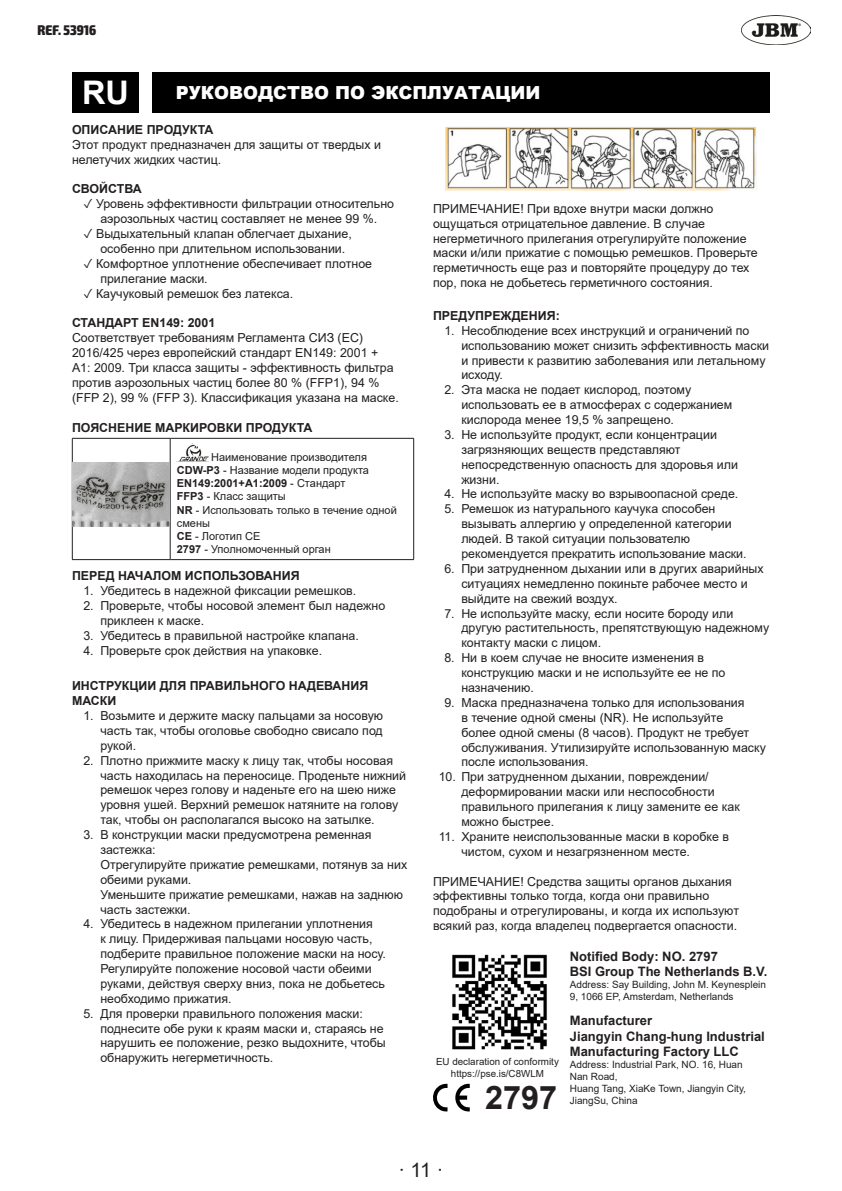
<style>
.page{position:relative;width:842px;height:1191px;background:#fff}
.page>*{position:absolute;margin:0;border:0;box-sizing:border-box;transform-origin:0 0}
.t1{font:700 32.6px "Arial";color:#fff}
.Estilo_de_párrafo_3{font:700 32.4px "Arial";color:#231f20}
.t2{font:20px "Arial";color:#231f20}
.t3{font:900 18px "Arial";color:#fff}
.t4{font:900 condensed 14px "Exo 2";color:#231f20}
.Estilo_de_párrafo_3-2{font:700 13px "Arial";color:#231f20}
.Estilo_de_párrafo_3-3{font:12.4px/14.8px "Arial";color:#231f20}
.Estilo_de_párrafo_3-4{font:700 12.4px/14.8px "Arial";color:#231f20}
.Paràgraf{font:11px/13.2px "Arial";color:#231f20}
.Paràgraf-2{font:700 11px "Arial";color:#231f20}
.Estilo_de_párrafo_3-5{font:10px/12px "Arial";color:#231f20}
.Estilo_de_párrafo_3-6{font:9.8px "Arial";color:#231f20}
.s1{font-weight:700}
.s2{font-weight:400}
</style>
<div class="page">
<img style="left:742px;top:16px;width:69px;height:28px">
<div style="left:72px;top:72px;width:67px;height:41px;background:#000"></div>
<div style="left:153px;top:72px;width:617px;height:41px;background:#000"></div>
<img style="left:445px;top:127px;width:312px;height:64px">
<hr style="left:72px;top:438px;width:98px;height:1px;background:#231f20">
<hr style="left:72px;top:438px;width:1px;height:121px;background:#231f20">
<hr style="left:170px;top:438px;width:244px;height:1px;background:#231f20">
<hr style="left:170px;top:438px;width:1px;height:121px;background:#231f20">
<hr style="left:413px;top:438px;width:1px;height:121px;background:#231f20">
<hr style="left:72px;top:559px;width:98px;height:1px;background:#231f20">
<hr style="left:170px;top:559px;width:244px;height:1px;background:#231f20">
<img style="left:73px;top:462px;width:97px;height:64px">
<img style="left:179px;top:443px;width:29px;height:18px">
<svg style="left:433px;top:1083px;width:37px;height:28px"></svg>
<img style="left:452px;top:954px;width:95px;height:96px">
<p class="t4" style="left:38px;top:21px;width:60px">REF. 53916</p>
<p class="t1" style="left:82px;top:69px;width:48px">RU</p>
<p class="t3" style="left:176px;top:80px;width:366px">РУКОВОДСТВО ПО ЭКСПЛУАТАЦИИ</p>
<p class="Estilo_de_párrafo_3-4" style="left:72px;top:122px;width:143px">ОПИСАНИЕ ПРОДУКТА</p>
<p class="Estilo_de_párrafo_3-3" style="left:72px;top:137px;width:310px">Этот продукт предназначен для защиты от твердых и нелетучих жидких частиц.</p>
<p class="Estilo_de_párrafo_3-4" style="left:72px;top:182px;width:71px">СВОЙСТВА</p>
<p class="Estilo_de_párrafo_3-3" style="left:83px;top:196px;width:312px;text-align:center">✓ Уровень эффективности фильтрации относительно аэрозольных частиц составляет не менее 99 %.</p>
<p class="Estilo_de_párrafo_3-3" style="left:100px;top:226px;width:253px;text-indent:-17px">✓ Выдыхательный клапан облегчает дыхание, особенно при длительном использовании.</p>
<p class="Estilo_de_párrafo_3-3" style="left:100px;top:256px;width:273px;text-indent:-17px">✓ Комфортное уплотнение обеспечивает плотное прилегание маски.</p>
<p class="Estilo_de_párrafo_3-3" style="left:83px;top:286px;width:211px">✓ Каучуковый ремешок без латекса.</p>
<p class="Estilo_de_párrafo_3-4" style="left:72px;top:316px;width:145px">СТАНДАРТ EN149: 2001</p>
<p class="Estilo_de_párrafo_3-3" style="left:72px;top:330px;width:328px">Соответствует требованиям Регламента СИЗ (ЕС)<br>2016/425 через европейский стандарт EN149: 2001 + A1: 2009. Три класса защиты - эффективность фильтра против аэрозольных частиц более 80 % (FFP1), 94 % (FFP 2), 99 % (FFP 3). Классификация указана на маске.</p>
<p class="Estilo_de_párrafo_3-4" style="left:72px;top:420px;width:242px">ПОЯСНЕНИЕ МАРКИРОВКИ ПРОДУКТА</p>
<p class="Estilo_de_párrafo_3-3" style="left:433px;top:201px;width:326px">ПРИМЕЧАНИЕ! При вдохе внутри маски должно ощущаться отрицательное давление. В случае негерметичного прилегания отрегулируйте положение маски и/или прижатие с помощью ремешков. Проверьте герметичность еще раз и повторяйте процедуру до тех пор, пока не добьетесь герметичного состояния.</p>
<p class="Estilo_de_párrafo_3-4" style="left:433px;top:308px;width:128px">ПРЕДУПРЕЖДЕНИЯ:</p>
<p class="Estilo_de_párrafo_3-3" style="left:461px;top:323px;width:309px;text-indent:-17px">1. Несоблюдение всех инструкций и ограничений по использованию может снизить эффективность маски и привести к развитию заболевания или летальному исходу.</p>
<p class="Estilo_de_párrafo_3-3" style="left:461px;top:382px;width:273px;text-indent:-17px">2. Эта маска не подает кислород, поэтому использовать ее в атмосферах с содержанием кислорода менее 19,5 % запрещено.</p>
<p class="Estilo_de_párrafo_3-3" style="left:461px;top:427px;width:278px;text-indent:-17px">3. Не используйте продукт, если концентрации загрязняющих веществ представляют непосредственную опасность для здоровья или жизни.</p>
<p class="Estilo_de_párrafo_3-3" style="left:444px;top:486px;width:296px">4. Не используйте маску во взрывоопасной среде.</p>
<p class="Estilo_de_párrafo_3-3" style="left:461px;top:501px;width:287px;text-indent:-17px">5. Ремешок из натурального каучука способен вызывать аллергию у определенной категории людей. В такой ситуации пользователю рекомендуется прекратить использование маски.</p>
<p class="Estilo_de_párrafo_3-3" style="left:461px;top:561px;width:304px;text-indent:-17px">6. При затрудненном дыхании или в других аварийных ситуациях немедленно покиньте рабочее место и выйдите на свежий воздух.</p>
<p class="Estilo_de_párrafo_3-3" style="left:461px;top:606px;width:310px;text-indent:-17px">7. Не используйте маску, если носите бороду или другую растительность, препятствующую надежному контакту маски с лицом.</p>
<p class="Estilo_de_párrafo_3-3" style="left:461px;top:650px;width:266px;text-indent:-17px">8. Ни в коем случае не вносите изменения в конструкцию маски и не используйте ее не по назначению.</p>
<p class="Estilo_de_párrafo_3-3" style="left:461px;top:695px;width:306px;text-indent:-17px">9. Маска предназначена только для использования<br>в течение одной смены (NR). Не используйте<br>более одной смены (8 часов). Продукт не требует обслуживания. Утилизируйте использованную маску после использования.</p>
<p class="Estilo_de_párrafo_3-3" style="left:461px;top:769px;width:280px;text-indent:-23px">10. При затрудненном дыхании, повреждении/ деформировании маски или неспособности правильного прилегания к лицу замените ее как можно быстрее.</p>
<p class="Estilo_de_párrafo_3-3" style="left:461px;top:829px;width:269px;text-indent:-23px">11. Храните неиспользованные маски в коробке в чистом, сухом и незагрязненном месте.</p>
<p class="Estilo_de_párrafo_3-3" style="left:433px;top:873px;width:307px">ПРИМЕЧАНИЕ! Средства защиты органов дыхания эффективны только тогда, когда они правильно подобраны и отрегулированы, и когда их используют всякий раз, когда владелец подвергается опасности.</p>
<p class="Paràgraf" style="left:211px;top:450px;width:157px">Наименование производителя</p>
<p class="Paràgraf" style="left:177px;top:464px;width:194px"><span class="s1">CDW-P3</span> - Название модели продукта</p>
<p class="Paràgraf-2" style="left:177px;top:476px;width:170px">EN149:2001+A1:2009 <span class="s2">- Стандарт</span></p>
<p class="Paràgraf" style="left:177px;top:490px;width:110px"><span class="s1">FFP3</span> - Класс защиты</p>
<p class="Paràgraf" style="left:177px;top:503px;width:221px"><span class="s1">NR</span> - Использовать только в течение одной смены</p>
<p class="Paràgraf" style="left:177px;top:529px;width:85px"><span class="s1">CE</span> - Логотип CE</p>
<p class="Paràgraf" style="left:177px;top:542px;width:155px"><span class="s1">2797</span> - Уполномоченный орган</p>
<p class="Estilo_de_párrafo_3-4" style="left:72px;top:569px;width:229px">ПЕРЕД НАЧАЛОМ ИСПОЛЬЗОВАНИЯ</p>
<p class="Estilo_de_párrafo_3-3" style="left:83px;top:583px;width:274px">1. Убедитесь в надежной фиксации ремешков.</p>
<p class="Estilo_de_párrafo_3-3" style="left:100px;top:598px;width:286px;text-indent:-17px">2. Проверьте, чтобы носовой элемент был надежно приклеен к маске.</p>
<p class="Estilo_de_párrafo_3-3" style="left:83px;top:628px;width:277px">3. Убедитесь в правильной настройке клапана.</p>
<p class="Estilo_de_párrafo_3-3" style="left:83px;top:643px;width:240px">4. Проверьте срок действия на упаковке.</p>
<p class="Estilo_de_párrafo_3-4" style="left:72px;top:678px;width:298px">ИНСТРУКЦИИ ДЛЯ ПРАВИЛЬНОГО НАДЕВАНИЯ<br>МАСКИ</p>
<p class="Estilo_de_párrafo_3-3" style="left:100px;top:708px;width:284px;text-align:justify;text-indent:-17px">1. Возьмите и держите маску пальцами за носовую часть так, чтобы оголовье свободно свисало под рукой.</p>
<p class="Estilo_de_párrafo_3-3" style="left:100px;top:753px;width:307px;text-indent:-17px">2. Плотно прижмите маску к лицу так, чтобы носовая часть находилась на переносице. Проденьте нижний ремешок через голову и наденьте его на шею ниже уровня ушей. Верхний ремешок натяните на голову так, чтобы он располагался высоко на затылке.</p>
<p class="Estilo_de_párrafo_3-3" style="left:100px;top:827px;width:273px;text-indent:-17px">3. В конструкции маски предусмотрена ременная застежка:</p>
<p class="Estilo_de_párrafo_3-3" style="left:100px;top:857px;width:308px">Отрегулируйте прижатие ремешками, потянув за них обеими руками.</p>
<p class="Estilo_de_párrafo_3-3" style="left:100px;top:886px;width:304px">Уменьшите прижатие ремешками, нажав на заднюю часть застежки.</p>
<p class="Estilo_de_párrafo_3-3" style="left:100px;top:916px;width:287px;text-indent:-17px">4. Убедитесь в надежном прилегании уплотнения<br>к лицу. Придерживая пальцами носовую часть, подберите правильное положение маски на носу.<br>Регулируйте положение носовой части обеими руками, действуя сверху вниз, пока не добьетесь необходимо прижатия.</p>
<p class="Estilo_de_párrafo_3-3" style="left:100px;top:1006px;width:287px;text-indent:-17px">5. Для проверки правильного положения маски: поднесите обе руки к краям маски и, стараясь не нарушить ее положение, резко выдохните, чтобы обнаружить негерметичность.</p>
<p class="Estilo_de_párrafo_3-2" style="left:570px;top:947px;width:150px">Notified Body: NO. 2797</p>
<p class="Estilo_de_párrafo_3-2" style="left:570px;top:962px;width:199px">BSI Group The Netherlands B.V.</p>
<p class="Estilo_de_párrafo_3-5" style="left:570px;top:979px;width:198px">Address: Say Building, John M. Keynesplein</p>
<p class="Estilo_de_párrafo_3-5" style="left:570px;top:991px;width:165px">9, 1066 EP, Amsterdam, Netherlands</p>
<p class="Estilo_de_párrafo_3-2" style="left:570px;top:1011px;width:84px">Manufacturer</p>
<p class="Estilo_de_párrafo_3-2" style="left:570px;top:1026px;width:197px">Jiangyin Chang-hung Industrial</p>
<p class="Estilo_de_párrafo_3-2" style="left:570px;top:1042px;width:171px">Manufacturing Factory LLC</p>
<p class="Estilo_de_párrafo_3-5" style="left:570px;top:1058px;width:174px">Address: Industrial Park, NO. 16, Huan<br>Nan Road,</p>
<p class="Estilo_de_párrafo_3-5" style="left:570px;top:1082px;width:178px">Huang Tang, XiaKe Town, Jiangyin City,</p>
<p class="Estilo_de_párrafo_3-6" style="left:436px;top:1054px;width:124px">EU declaration of conformity</p>
<p class="Estilo_de_párrafo_3-6" style="left:451px;top:1066px;width:95px">https://pse.is/C8WLM</p>
<p class="Estilo_de_párrafo_3" style="left:485px;top:1075px;width:74px">2797</p>
<p class="Estilo_de_párrafo_3-5" style="left:570px;top:1094px;width:69px">JiangSu, China</p>
<h3 class="t2" style="left:398px;top:1156px;width:47px">· 11 ·</h3>
</div>
